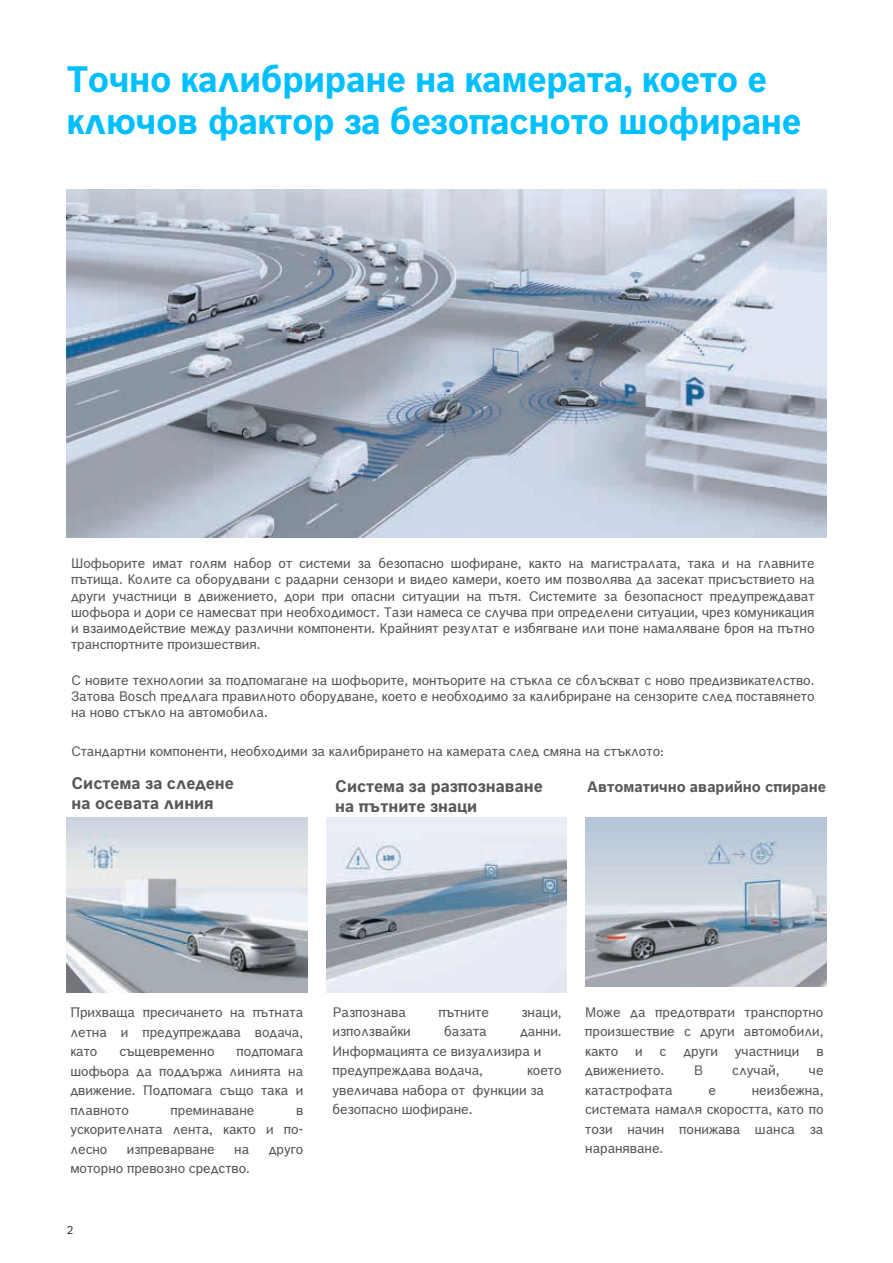
<style>
.page{position:relative;width:893px;height:1263px;background:#fff}
.page>*{position:absolute;margin:0;border:0;box-sizing:border-box;transform-origin:0 0}
.t1{font:700 36px/42px "Bosch Office Sans";letter-spacing:-.01em;color:#00bfff}
.t2{font:700 16.5px/19.8px "Bosch Office Sans";color:#57585a}
.t3{font:700 15px "Bosch Office Sans";color:#57585a}
.t4{font:13.5px/19.5px "Bosch Office Sans";color:#57585a;text-align:justify}
.t5{font:11.25px "Bosch Sans";color:#231f20}
</style>
<div class="page">
<img style="left:67px;top:190px;width:759px;height:347px">
<img style="left:67px;top:818px;width:240px;height:175px">
<img style="left:326px;top:818px;width:241px;height:175px">
<img style="left:586px;top:818px;width:240px;height:169px">
<h1 class="t1" style="left:67px;top:55px;width:736px">Точно калибриране на камерата, което е ключов фактор за безопасното шофиране</h1>
<p class="t4" style="left:71px;top:554px;width:745px;line-height:16.2px">Шофьорите имат голям набор от системи за безопасно шофиране, както на магистралата, така и на главните пътища. Колите са оборудвани с радарни сензори и видео камери, което им позволява да засекат присъствието на други участници в движението, дори при опасни ситуации на пътя. Системите за безопасност предупреждават шофьора и дори се намесват при необходимост. Тази намеса се случва при определени ситуации, чрез комуникация и взаимодействие между различни компоненти. Крайният резултат е избягване или поне намаляване броя на пътно транспортните произшествия.</p>
<p class="t4" style="left:71px;top:671px;width:745px;line-height:16.2px">С новите технологии за подпомагане на шофьорите, монтьорите на стъкла се сблъскват с ново предизвикателство.<br>Затова Bosch предлага правилното оборудване, което е необходимо за калибриране на сензорите след поставянето на ново стъкло на автомобила.</p>
<p class="t4" style="left:71px;top:741px;width:594px">Стандартни компоненти, необходими за калибрирането на камерата след смяна на стъклото:</p>
<p class="t2" style="left:335px;top:775px;width:209px">Система за разпознаване на пътните знаци</p>
<p class="t3" style="left:587px;top:775px;width:240px">Автоматично аварийно спиране</p>
<p class="t2" style="left:72px;top:772px;width:164px">Система за следене на осевата линия</p>
<p class="t4" style="left:70px;top:1002px;width:234px">Прихваща пресичането на пътната летна и предупреждава водача, като</p>
<p class="t4" style="left:70px;top:1041px;width:234px;text-indent:166px">подпомага шофьора да поддържа линията на движение. Подпомага също така и плавното</p>
<p class="t4" style="left:119px;top:1041px;width:97px">същевременно</p>
<p class="t4" style="left:171px;top:1099px;width:85px">преминаване</p>
<p class="t4" style="left:70px;top:1099px;width:234px;text-indent:226px">в ускорителната лента, както и по&shy;лесно</p>
<p class="t4" style="left:127px;top:1138px;width:89px">изпреварване</p>
<p class="t4" style="left:234px;top:1138px;width:16px">на</p>
<p class="t4" style="left:269px;top:1138px;width:36px">друго</p>
<p class="t4" style="left:70px;top:1158px;width:181px">моторно превозно средство.</p>
<p class="t5" style="left:67px;top:1223px;width:8px">2</p>
<p class="t4" style="left:333px;top:1001px;width:75px">Разпознава</p>
<p class="t4" style="left:438px;top:1001px;width:52px">пътните</p>
<p class="t4" style="left:521px;top:1001px;width:42px">знаци,</p>
<p class="t4" style="left:333px;top:1021px;width:80px">използвайки</p>
<p class="t4" style="left:444px;top:1021px;width:44px">базата</p>
<p class="t4" style="left:333px;top:1021px;width:231px;text-align:left;text-indent:188px">данни.<br>Информацията се визуализира и предупреждава водача,</p>
<p class="t4" style="left:333px;top:1060px;width:231px;text-align:left;text-indent:194px">което увеличава набора от функции за безопасно шофиране.</p>
<p class="t4" style="left:585px;top:1001px;width:240px">Може да предотврати транспортно произшествие с други автомобили, както</p>
<p class="t4" style="left:635px;top:1040px;width:9px">и</p>
<p class="t4" style="left:660px;top:1040px;width:8px">с</p>
<p class="t4" style="left:683px;top:1040px;width:36px">други</p>
<p class="t4" style="left:735px;top:1040px;width:66px">участници</p>
<p class="t4" style="left:816px;top:1040px;width:9px">в</p>
<p class="t4" style="left:585px;top:1060px;width:81px">движението.</p>
<p class="t4" style="left:694px;top:1060px;width:11px">В</p>
<p class="t4" style="left:732px;top:1060px;width:49px">случай,</p>
<p class="t4" style="left:809px;top:1060px;width:16px">че</p>
<p class="t4" style="left:585px;top:1079px;width:89px">катастрофата</p>
<p class="t4" style="left:708px;top:1079px;width:9px">е</p>
<p class="t4" style="left:585px;top:1079px;width:240px;text-indent:167px">неизбежна, системата намаля скоростта, като по този начин понижава шанса за нараняване.</p>
</div>
